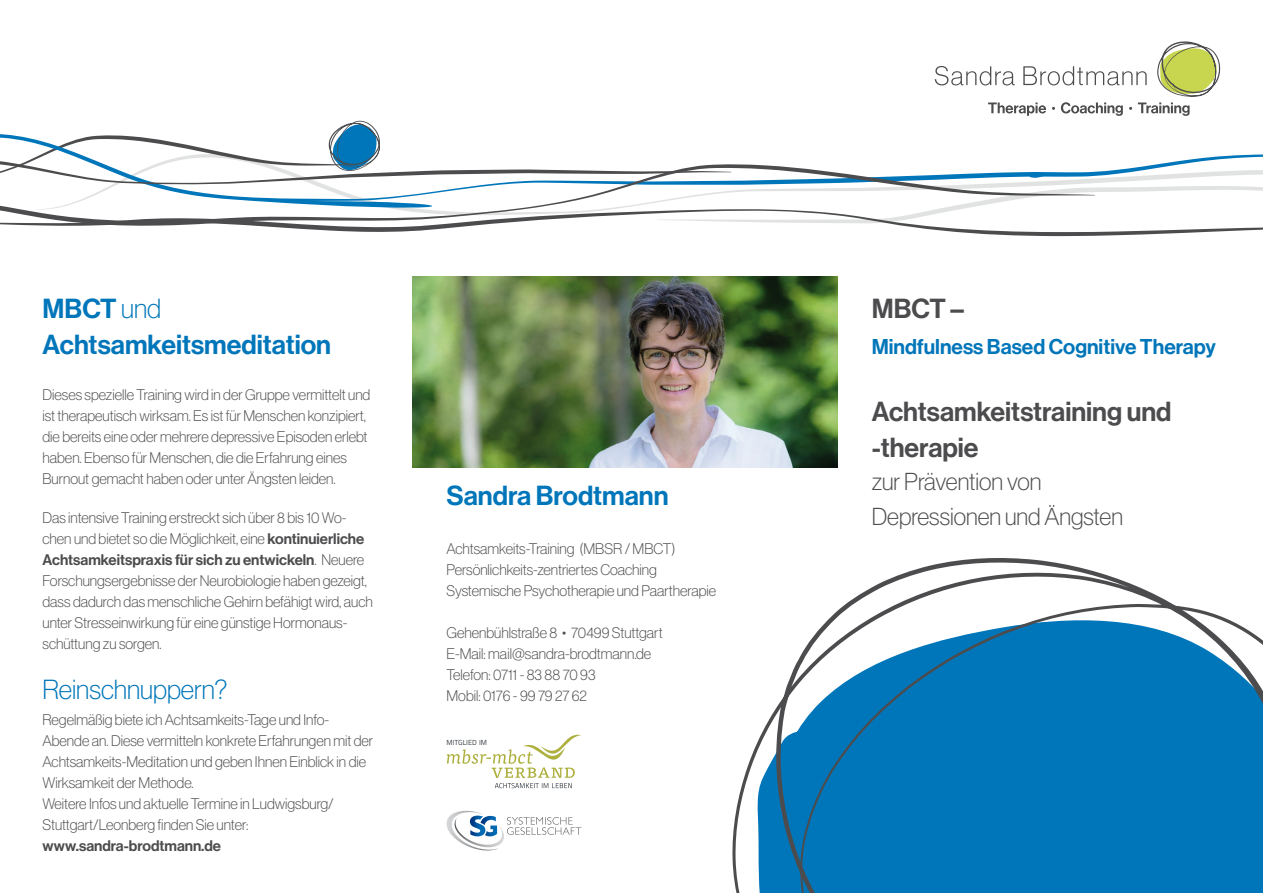
<style>
.page{position:relative;width:1263px;height:893px;background:#fff}
.page>*{position:absolute;margin:0;border:0;box-sizing:border-box;transform-origin:0 0}
.t1{font:27px/36px "N Haas Grotesk DS Std 65 Md";color:#0076ba}
.t2{font:27px/36px "N Haas Grotesk DS Std 65 Md";color:#4c4c4e}
.t3{font:27px "N Haas Grotesk DS Std 35 X Lt";color:#0076ba}
.t4{font:24px/34.7px "N Haas Grotesk DS Std 35 X Lt";color:#4c4c4e}
.t5{font:21px "N Haas Grotesk DS Std 65 Md";color:#0076ba}
.t6{font:15px/21px "N Haas Grotesk DS Std 35 X Lt";color:#4c4c4e}
.t7{font:15px "N Haas Grotesk DS Std 65 Md";color:#4c4c4e}
.t8{font:7.35px "Titillium";color:#353a3f}
.s1{font-family:"N Haas Grotesk DS Std 35 X Lt"}
.s2{font-family:"N Haas Grotesk DS Std 65 Md"}
</style>
<div class="page">
<svg style="left:732px;top:558px;width:531px;height:335px;fill:#0076ba"></svg>
<svg style="left:0;top:41px;width:1263px;height:195px"></svg>
<svg style="left:0;top:164px;width:1095px;height:62px"></svg>
<svg style="left:446px;top:811px;width:135px;height:39px"></svg>
<svg style="left:446px;top:735px;width:135px;height:53px"></svg>
<img style="left:412px;top:276px;width:426px;height:191px">
<h1 class="t1" style="left:43px;top:291px;width:290px">MBCT <span class="s1">und<br></span>Achtsamkeitsmeditation</h1>
<p class="t6" style="left:43px;top:384px;width:329px">Dieses spezielle Training wird in der Gruppe vermittelt und ist therapeutisch wirksam. Es ist für Menschen konzipiert, die bereits eine oder mehrere depressive Episoden erlebt haben. Ebenso für Menschen, die die Erfahrung eines Burnout gemacht haben oder unter Ängsten leiden.</p>
<p class="t6" style="left:43px;top:507px;width:323px">Das intensive Training erstreckt sich über 8 bis 10 Wo&shy;chen und bietet so die Möglichkeit, eine <span class="s2">kontinuierliche</span></p>
<p class="t7" style="left:43px;top:551px;width:323px">Achtsamkeitspraxis für sich zu entwickeln<span class="s1">. Neuere</span></p>
<p class="t6" style="left:43px;top:570px;width:332px">Forschungsergebnisse der Neurobiologie haben gezeigt, dass dadurch das menschliche Gehirn befähigt wird, auch unter Stresseinwirkung für eine günstige Hormonaus&shy;schüttung zu sorgen.</p>
<h1 class="t3" style="left:43px;top:675px;width:187px">Reinschnuppern?</h1>
<p class="t6" style="left:43px;top:709px;width:332px">Regelmäßig biete ich Achtsamkeits-Tage und Info-Abende an. Diese vermitteln konkrete Erfahrungen mit der Achtsamkeits-Meditation und geben Ihnen Einblick in die Wirksamkeit der Methode.<br>Weitere Infos und aktuelle Termine in Ludwigsburg/ Stuttgart/Leonberg finden Sie unter:</p>
<p class="t7" style="left:43px;top:837px;width:180px">www.sandra-brodtmann.de</p>
<h1 class="t1" style="left:446px;top:478px;width:224px">Sandra Brodtmann</h1>
<p class="t6" style="left:446px;top:538px;width:271px">Achtsamkeits-Training (MBSR / MBCT)<br>Persönlichkeits-zentriertes Coaching<br>Systemische Psychotherapie und Paartherapie</p>
<p class="t6" style="left:446px;top:622px;width:218px">Gehenbühlstraße 8 • 70499 Stuttgart<br>E-Mail: mail@sandra-brodtmann.de<br>Telefon: 0711 - 83 88 70 93<br>Mobil: 0176 - 99 79 27 62</p>
<p class="t8" style="left:446px;top:737px;width:42px">MITGLIED IM</p>
<h1 class="t2" style="left:872px;top:291px;width:94px">MBCT –</h1>
<h3 class="t5" style="left:872px;top:335px;width:346px">Mindfulness Based Cognitive Therapy</h3>
<h1 class="t2" style="left:872px;top:393px;width:301px">Achtsamkeitstraining und -therapie</h1>
<h2 class="t4" style="left:872px;top:465px;width:253px">zur Prävention von<br>Depressionen und Ängsten</h2>
</div>
